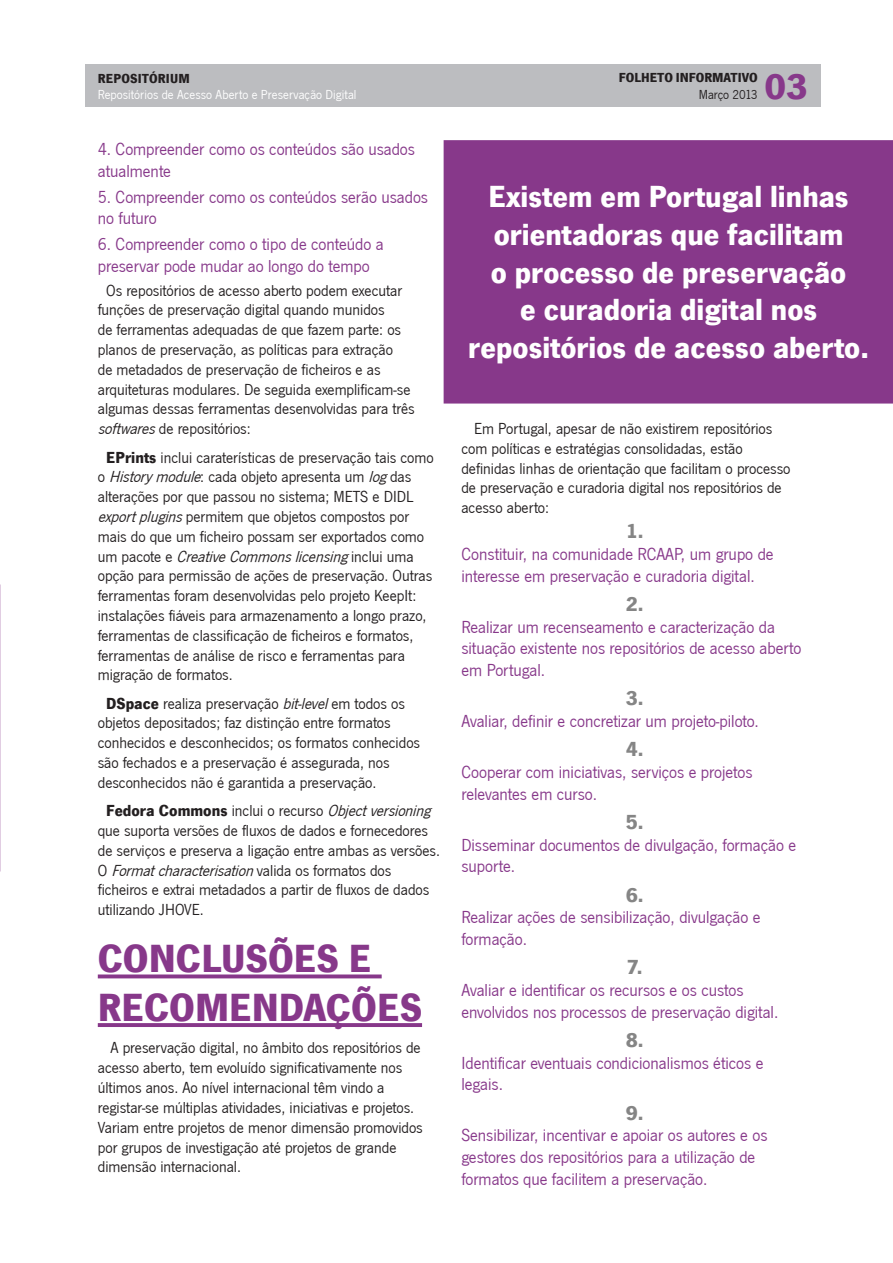
<style>
.page{position:relative;width:893px;height:1263px;background:#fff}
.page>*{position:absolute;margin:0;border:0;box-sizing:border-box;transform-origin:0 0}
.Texto_-_Título_Miolo{font:700 40.5px/48.6px "News Got T";color:#87388a}
.t1{font:700 37.5px "News Got T";color:#87388a}
.Texto_-_Citação{font:700 31.5px/37.8px "News Got T";color:#fff;text-align:center}
.t2{font:700 21px "News Got T";color:#858585}
.list{font:18px/21.6px "News Got T";color:#87388a}
.aspectos_previos{font:16.5px/19.8px "News Got T";color:#231f20}
.t3{font:13.5px "News Got T";letter-spacing:.01em;color:#fff}
.t4{font:700 13.5px "News Got T";color:#231f20}
.t5{font:13.5px "News Got T";color:#231f20}
.s1{font-style:italic}
.s2{font-weight:700}
</style>
<div class="page">
<div style="left:85px;top:64px;width:736px;height:42px;background:#bcbdc0"></div>
<svg style="left:98px;top:974px;width:284px;height:4px"></svg>
<svg style="left:98px;top:1023px;width:324px;height:4px"></svg>
<div style="left:444px;top:141px;width:449px;height:262px;background:#87388a"></div>
<div style="left:444px;top:140px;width:449px;height:264px;border:2px solid #87388a"></div>
<p class="t4" style="left:98px;top:70px;width:93px">REPOSITÓRIUM</p>
<p class="t3" style="left:98px;top:87px;width:260px">Repositórios de Acesso Aberto e Preservação Digital</p>
<p class="list" style="left:98px;top:139px;width:319px">4. Compreender como os conteúdos são usados atualmente</p>
<p class="list" style="left:98px;top:186px;width:332px">5. Compreender como os conteúdos serão usados no futuro</p>
<p class="list" style="left:98px;top:233px;width:287px">6. Compreender como o tipo de conteúdo a preservar pode mudar ao longo do tempo</p>
<p class="aspectos_previos" style="left:98px;top:280px;width:318px;text-indent:9px">Os repositórios de acesso aberto podem executar funções de preservação digital quando munidos<br>de ferramentas adequadas de que fazem parte: os planos de preservação, as políticas para extração<br>de metadados de preservação de ficheiros e as arquiteturas modulares. De seguida exemplificam-se algumas dessas ferramentas desenvolvidas para três <span class="s1">softwares</span>de repositórios:</p>
<p class="aspectos_previos" style="left:98px;top:447px;width:337px;text-indent:9px"><span class="s2">EPrints</span> inclui caraterísticas de preservação tais como o <span class="s1">Historymodule</span>: cada objeto apresenta um <span class="s1">log</span>das alterações por que passou no sistema; METS e DIDL <span class="s1">exportplugins</span>permitem que objetos compostos por mais do que um ficheiro possam ser exportados como u m p a c o t e e <span class="s1">CreativeCommonslicensing</span>i n c l u i u m a opção para permissão de ações de preservação. Outras ferramentas foram desenvolvidas pelo projeto KeepIt: instalações fiáveis para armazenamento a longo prazo, ferramentas de classificação de ficheiros e formatos, ferramentas de análise de risco e ferramentas para migração de formatos.</p>
<p class="aspectos_previos" style="left:98px;top:693px;width:324px;text-indent:9px"><span class="s2">DSpace</span> realiza preservação <span class="s1">bit-level</span>em todos os objetos depositados; faz distinção entre formatos conhecidos e desconhecidos; os formatos conhecidos são fechados e a preservação é assegurada, nos desconhecidos não é garantida a preservação.</p>
<p class="aspectos_previos" style="left:98px;top:801px;width:344px;text-indent:9px"><span class="s2">Fedora Commons</span> inclui o recurso <span class="s1">Objectversioning </span>que suporta versões de fluxos de dados e fornecedores de serviços e preserva a ligação entre ambas as versões.<br>O <span class="s1">Formatcharacterisation</span>v a l i d a o s f o r m a t o s d o s ficheiros e extrai metadados a partir de fluxos de dados utilizando JHOVE.</p>
<p class="Texto_-_Título_Miolo" style="left:98px;top:934px;width:326px">CONCLUSÕES E<br>RECOMENDAÇÕES</p>
<p class="aspectos_previos" style="left:98px;top:1038px;width:326px;text-indent:13px">A preservação digital, no âmbito dos repositórios de acesso aberto, tem evoluído significativamente nos últimos anos. Ao nível internacional têm vindo a registar-se múltiplas atividades, iniciativas e projetos.<br>Variam entre projetos de menor dimensão promovidos por grupos de investigação até projetos de grande dimensão internacional.</p>
<p class="t4" style="left:619px;top:70px;width:140px">FOLHETO INFORMATIVO</p>
<p class="t5" style="left:699px;top:87px;width:60px">Março 2013</p>
<p class="t1" style="left:764px;top:64px;width:45px">03</p>
<p class="Texto_-_Citação" style="left:468px;top:177px;width:402px">Existem em Portugal linhas orientadoras que facilitam<br>o processo de preservação<br>e curadoria digital nos repositórios de acesso aberto.</p>
<p class="aspectos_previos" style="left:461px;top:419px;width:331px;text-indent:13px">Em Portugal, apesar de não existirem repositórios com políticas e estratégias consolidadas, estão definidas linhas de orientação que facilitam o processo de preservação e curadoria digital nos repositórios de acesso aberto:</p>
<p class="t2" style="left:626px;top:519px;width:19px">1.</p>
<p class="list" style="left:461px;top:544px;width:314px">Constituir, na comunidade RCAAP, um grupo de interesse em preservação e curadoria digital.</p>
<p class="t2" style="left:626px;top:592px;width:19px">2.</p>
<p class="list" style="left:461px;top:616px;width:341px">Realizar um recenseamento e caracterização da situação existente nos repositórios de acesso aberto em Portugal.</p>
<p class="t2" style="left:626px;top:686px;width:19px">3.</p>
<p class="list" style="left:461px;top:710px;width:299px">Avaliar, definir e concretizar um projeto-piloto.</p>
<p class="t2" style="left:626px;top:737px;width:19px">4.</p>
<p class="list" style="left:461px;top:761px;width:293px">Cooperar com iniciativas, serviços e projetos relevantes em curso.</p>
<p class="t2" style="left:626px;top:810px;width:19px">5.</p>
<p class="list" style="left:461px;top:834px;width:336px">Disseminar documentos de divulgação, formação e suporte.</p>
<p class="t2" style="left:626px;top:882px;width:19px">6.</p>
<p class="list" style="left:461px;top:907px;width:301px">Realizar ações de sensibilização, divulgação e formação.</p>
<p class="t2" style="left:627px;top:955px;width:17px">7.</p>
<p class="list" style="left:461px;top:979px;width:318px">Avaliar e identificar os recursos e os custos envolvidos nos processos de preservação digital.</p>
<p class="t2" style="left:626px;top:1028px;width:19px">8.</p>
<p class="list" style="left:461px;top:1052px;width:304px">Identificar eventuais condicionalismos éticos e legais.</p>
<p class="t2" style="left:626px;top:1100px;width:19px">9.</p>
<p class="list" style="left:461px;top:1125px;width:308px">Sensibilizar, incentivar e apoiar os autores e os gestores dos repositórios para a utilização de formatos que facilitem a preservação.</p>
</div>
